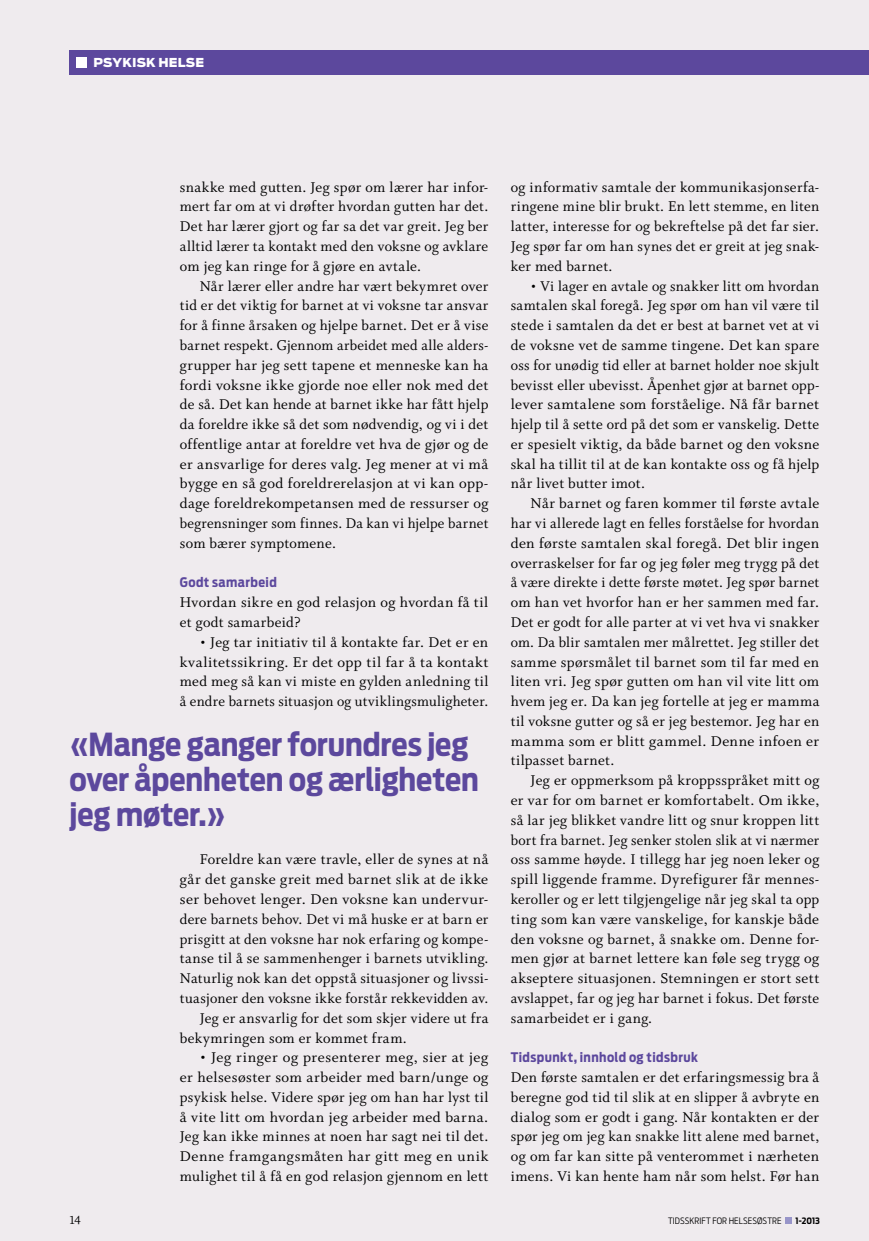
<style>
.page{position:relative;width:869px;height:1241px;background:#fff}
.page>*{position:absolute;margin:0;border:0;box-sizing:border-box;transform-origin:0 0}
.t1{font:700 31.5px/35px "Antenna Cond";letter-spacing:-.005em;color:#5c489d}
.t2{font:15.75px/19.8px "Whitman Roman LF";letter-spacing:.02em;color:#000;text-align:justify}
.t3{font:700 13.12px "Antenna Cond";letter-spacing:.03em;color:#5c489d}
.t4{font:13.12px "Whitman Roman LF";color:#000}
.t5{font:900 12.25px "Antenna";letter-spacing:.01em;color:#fff}
.t6{font:300 8.75px "Antenna Cond";letter-spacing:.015em;color:#000}
.t7{font:700 8.75px "Antenna Cond";color:#000}
</style>
<div class="page">
<div style="left:0;top:0;width:868px;height:1240px;background:#efebee"></div>
<div style="left:69px;top:50px;width:799px;height:24px;background:#5c489d"></div>
<div style="left:76px;top:57px;width:11px;height:10px;background:#fff"></div>
<div style="left:784px;top:1216px;width:7px;height:7px;background:#9895c9"></div>
<p class="t5" style="left:93px;top:55px;width:112px">PSYKISK HELSE</p>
<p class="t2" style="left:180px;top:177px;width:310px">snakke med gutten. Jeg spør om lærer har infor&shy;mert far om at vi drøfter hvordan gutten har det.<br>Det har lærer gjort og far sa det var greit. Jeg ber alltid lærer ta kontakt med den voksne og avklare om jeg kan ringe for å gjøre en avtale.</p>
<p class="t2" style="left:180px;top:276px;width:310px;text-indent:20px">Når lærer eller andre har vært bekymret over tid er det viktig for barnet at vi voksne tar ansvar for å finne årsaken og hjelpe barnet. Det er å vise barnet respekt. Gjennom arbeidet med alle alders&shy;grupper har jeg sett tapene et menneske kan ha fordi voksne ikke gjorde noe eller nok med det de så. Det kan hende at barnet ikke har fått hjelp da foreldre ikke så det som nødvendig, og vi i det offentlige antar at foreldre vet hva de gjør og de er ansvarlige for deres valg. Jeg mener at vi må bygge en så god foreldrerelasjon at vi kan opp&shy;dage foreldrekompetansen med de ressurser og begrensninger som finnes. Da kan vi hjelpe barnet som bærer symptomene.</p>
<p class="t3" style="left:180px;top:574px;width:98px">Godt samarbeid</p>
<p class="t2" style="left:180px;top:592px;width:310px">Hvordan sikre en god relasjon og hvordan få til et godt samarbeid?</p>
<p class="t2" style="left:180px;top:632px;width:310px;text-indent:20px">• Jeg tar initiativ til å kontakte far. Det er en kvalitetssikring. Er det opp til far å ta kontakt med meg så kan vi miste en gylden anledning til å endre barnets situasjon og utviklingsmuligheter.</p>
<h1 class="t1" style="left:69px;top:727px;width:411px">«Mange ganger forundres jeg over åpenheten og ærligheten jeg møter.»</h1>
<p class="t2" style="left:199px;top:849px;width:290px">Foreldre kan være travle, eller de synes at nå</p>
<p class="t2" style="left:180px;top:869px;width:310px">går det ganske greit med barnet slik at de ikke</p>
<p class="t2" style="left:180px;top:889px;width:310px">ser behovet lenger. Den voksne kan undervur-</p>
<p class="t2" style="left:180px;top:909px;width:310px">dere barnets behov. Det vi må huske er at barn er</p>
<p class="t2" style="left:180px;top:929px;width:310px">prisgitt at den voksne har nok erfaring og kompe-</p>
<p class="t2" style="left:180px;top:948px;width:310px">tanse til å se sammenhenger i barnets utvikling.</p>
<p class="t2" style="left:180px;top:968px;width:310px">Naturlig nok kan det oppstå situasjoner og livssi-</p>
<p class="t2" style="left:180px;top:988px;width:310px">tuasjoner den voksne ikke forstår rekkevidden av.</p>
<p class="t2" style="left:199px;top:1008px;width:290px">Jeg er ansvarlig for det som skjer videre ut fra</p>
<p class="t2" style="left:180px;top:1027px;width:228px">bekymringen som er kommet fram.</p>
<p class="t2" style="left:180px;top:1047px;width:310px;text-indent:20px">• Jeg ringer og presenterer meg, sier at jeg er helsesøster som arbeider med barn/unge og psykisk helse. Videre spør jeg om han har lyst til å vite litt om hvordan jeg arbeider med barna.<br>Jeg kan ikke minnes at noen har sagt nei til det.<br>Denne framgangsmåten har gitt meg en unik mulighet til å få en god relasjon gjennom en lett</p>
<p class="t2" style="left:510px;top:177px;width:310px">og informativ samtale der kommunikasjonserfa&shy;ringene mine blir brukt. En lett stemme, en liten latter, interesse for og bekreftelse på det far sier.<br>Jeg spør far om han synes det er greit at jeg snak&shy;ker med barnet.</p>
<p class="t2" style="left:510px;top:276px;width:310px;text-indent:20px">• Vi lager en avtale og snakker litt om hvordan samtalen skal foregå. Jeg spør om han vil være til stede i samtalen da det er best at barnet vet at vi de voksne vet de samme tingene. Det kan spare oss for unødig tid eller at barnet holder noe skjult bevisst eller ubevisst. Åpenhet gjør at barnet opp&shy;lever samtalene som forståelige. Nå får barnet hjelp til å sette ord på det som er vanskelig. Dette er spesielt viktig, da både barnet og den voksne skal ha tillit til at de kan kontakte oss og få hjelp når livet butter imot.</p>
<p class="t2" style="left:510px;top:494px;width:310px;text-indent:20px">Når barnet og faren kommer til første avtale har vi allerede lagt en felles forståelse for hvordan den første samtalen skal foregå. Det blir ingen overraskelser for far og jeg føler meg trygg på det å være direkte i dette første møtet. Jeg spør barnet om han vet hvorfor han er her sammen med far.<br>Det er godt for alle parter at vi vet hva vi snakker om. Da blir samtalen mer målrettet. Jeg stiller det samme spørsmålet til barnet som til far med en liten vri. Jeg spør gutten om han vil vite litt om hvem jeg er. Da kan jeg fortelle at jeg er mamma til voksne gutter og så er jeg bestemor. Jeg har en mamma som er blitt gammel. Denne infoen er tilpasset barnet.</p>
<p class="t2" style="left:510px;top:770px;width:310px;text-indent:20px">Jeg er oppmerksom på kroppsspråket mitt og er var for om barnet er komfortabelt. Om ikke, så lar jeg blikket vandre litt og snur kroppen litt bort fra barnet. Jeg senker stolen slik at vi nærmer oss samme høyde. I tillegg har jeg noen leker og spill liggende framme. Dyrefigurer får mennes&shy;keroller og er lett tilgjengelige når jeg skal ta opp ting som kan være vanskelige, for kanskje både den voksne og barnet, å snakke om. Denne for&shy;men gjør at barnet lettere kan føle seg trygg og akseptere situasjonen. Stemningen er stort sett avslappet, far og jeg har barnet i fokus. Det første samarbeidet er i gang.</p>
<p class="t3" style="left:510px;top:1049px;width:188px">Tidspunkt, innhold og tidsbruk</p>
<p class="t2" style="left:510px;top:1067px;width:310px">Den første samtalen er det erfaringsmessig bra å beregne god tid til slik at en slipper å avbryte en dialog som er godt i gang. Når kontakten er der spør jeg om jeg kan snakke litt alene med barnet, og om far kan sitte på venterommet i nærheten imens. Vi kan hente ham når som helst. Før han</p>
<p class="t4" style="left:69px;top:1212px;width:13px">14</p>
<p class="t6" style="left:667px;top:1214px;width:115px">TIDSSKRIFT FOR HELSESØSTRE</p>
<p class="t7" style="left:795px;top:1214px;width:26px">1-2013</p>
</div>
